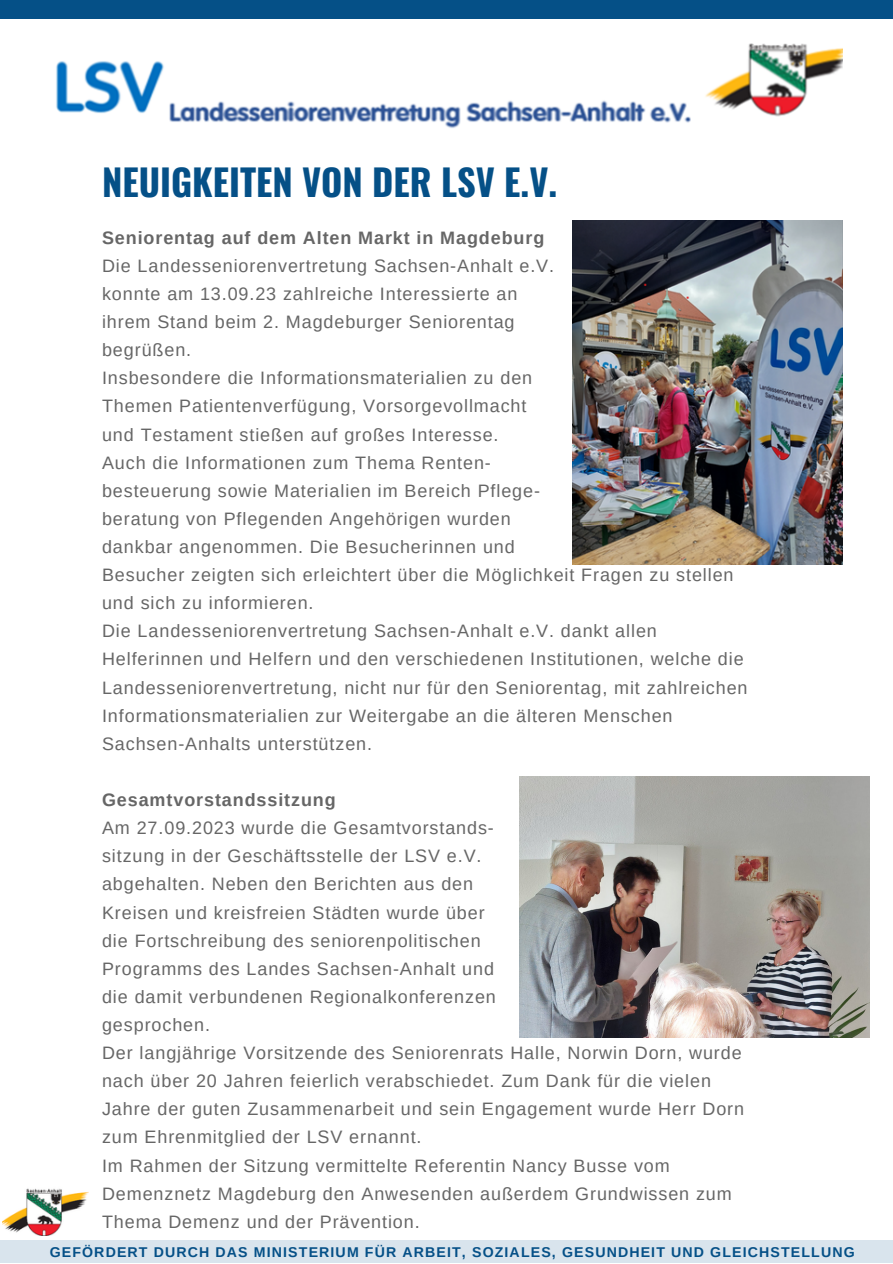
<style>
.page{position:relative;width:893px;height:1264px;background:#fff}
.page>*{position:absolute;margin:0;border:0;box-sizing:border-box;transform-origin:0 0}
.t1{font:700 36.3px "Oswald";color:#055087}
.t2{font:18px/28px "Arimo";letter-spacing:.05em;color:#666}
.t3{font:700 18px "Arimo";letter-spacing:.05em;color:#666}
.t4{font:700 14.1px "Arimo";letter-spacing:.08em;color:#055087}
</style>
<div class="page">
<div style="left:0;top:1239px;width:892px;height:23px;background:#d9e4ed"></div>
<div style="left:0;top:0;width:892px;height:19px;background:#055087"></div>
<img style="left:56px;top:43px;width:786px;height:85px">
<img style="left:2px;top:1188px;width:87px;height:47px">
<img style="left:572px;top:220px;width:270px;height:344px">
<img style="left:519px;top:776px;width:350px;height:261px">
<p class="t1" style="left:102px;top:154px;width:456px">NEUIGKEITEN VON DER LSV E.V.</p>
<p class="t3" style="left:102px;top:227px;width:443px">Seniorentag auf dem Alten Markt in Magdeburg</p>
<p class="t2" style="left:102px;top:251px;width:453px">Die Landesseniorenvertretung Sachsen-Anhalt e.V.</p>
<p class="t2" style="left:102px;top:280px;width:417px">konnte am 13.09.23 zahlreiche Interessierte an</p>
<p class="t2" style="left:102px;top:308px;width:414px">ihrem Stand beim 2. Magdeburger Seniorentag</p>
<p class="t2" style="left:102px;top:336px;width:91px">begrüßen.</p>
<p class="t2" style="left:102px;top:364px;width:431px">Insbesondere die Informationsmaterialien zu den</p>
<p class="t2" style="left:102px;top:392px;width:426px">Themen Patientenverfügung, Vorsorgevollmacht</p>
<p class="t2" style="left:102px;top:420px;width:398px">und Testament stießen auf großes Interesse.</p>
<p class="t2" style="left:102px;top:448px;width:390px">Auch die Informationen zum Thema Renten-</p>
<p class="t2" style="left:102px;top:476px;width:439px">besteuerung sowie Materialien im Bereich Pflege-</p>
<p class="t2" style="left:102px;top:504px;width:410px">beratung von Pflegenden Angehörigen wurden</p>
<p class="t2" style="left:102px;top:532px;width:414px">dankbar angenommen. Die Besucherinnen und</p>
<p class="t2" style="left:102px;top:561px;width:633px">Besucher zeigten sich erleichtert über die Möglichkeit Fragen zu stellen und sich zu informieren.</p>
<p class="t2" style="left:102px;top:617px;width:647px">Die Landesseniorenvertretung Sachsen-Anhalt e.V. dankt allen Helferinnen und Helfern und den verschiedenen Institutionen, welche die Landesseniorenvertretung, nicht nur für den Seniorentag, mit zahlreichen Informationsmaterialien zur Weitergabe an die älteren Menschen Sachsen-Anhalts unterstützen.</p>
<p class="t3" style="left:102px;top:789px;width:235px">Gesamtvorstandssitzung</p>
<p class="t2" style="left:102px;top:813px;width:393px">Am 27.09.2023 wurde die Gesamtvorstands-</p>
<p class="t2" style="left:102px;top:842px;width:381px">sitzung in der Geschäftsstelle der LSV e.V.</p>
<p class="t2" style="left:102px;top:870px;width:372px">abgehalten. Neben den Berichten aus den</p>
<p class="t2" style="left:102px;top:898px;width:384px">Kreisen und kreisfreien Städten wurde über</p>
<p class="t2" style="left:102px;top:926px;width:380px">die Fortschreibung des seniorenpolitischen</p>
<p class="t2" style="left:102px;top:954px;width:393px">Programms des Landes Sachsen-Anhalt und</p>
<p class="t2" style="left:102px;top:982px;width:395px">die damit verbundenen Regionalkonferenzen</p>
<p class="t2" style="left:102px;top:1010px;width:109px">gesprochen.</p>
<p class="t2" style="left:102px;top:1038px;width:643px">Der langjährige Vorsitzende des Seniorenrats Halle, Norwin Dorn, wurde nach über 20 Jahren feierlich verabschiedet. Zum Dank für die vielen Jahre der guten Zusammenarbeit und sein Engagement wurde Herr Dorn zum Ehrenmitglied der LSV ernannt.</p>
<p class="t2" style="left:102px;top:1151px;width:631px">Im Rahmen der Sitzung vermittelte Referentin Nancy Busse vom<br>Demenznetz Magdeburg den Anwesenden außerdem Grundwissen zum<br>Thema Demenz und der Prävention.</p>
<p class="t4" style="left:50px;top:1244px;width:806px">GEFÖRDERT DURCH DAS MINISTERIUM FÜR ARBEIT, SOZIALES, GESUNDHEIT UND GLEICHSTELLUNG</p>
</div>
